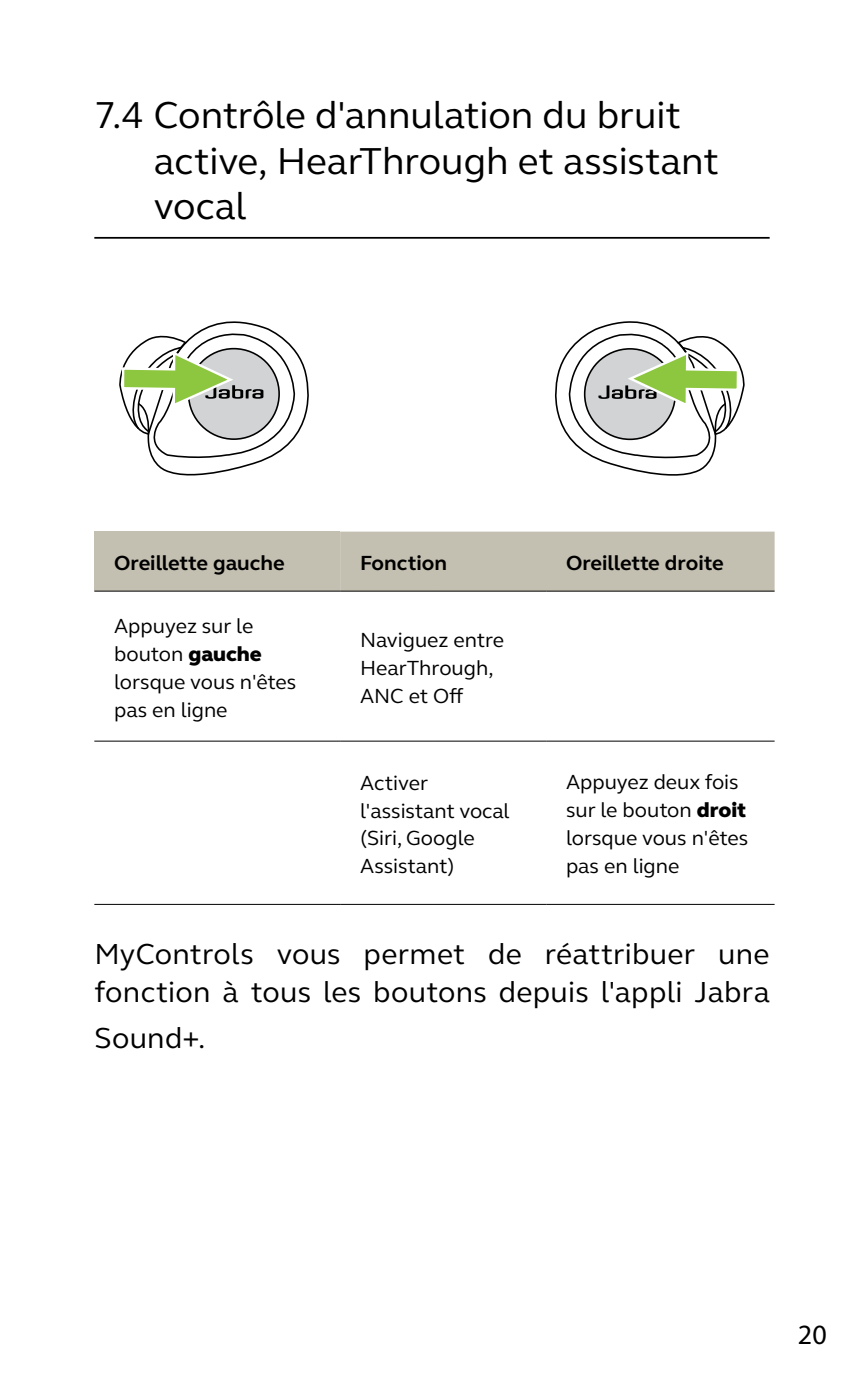
<style>
.page{position:relative;width:864px;height:1389px;background:#fff}
.page>*{position:absolute;margin:0;border:0;box-sizing:border-box;transform-origin:0 0}
.t1{font:38.5px/45.5px "GN Elliot";color:#000}
.t2{font:29.75px/38.5px "GN Elliot";letter-spacing:.01em;color:#000}
.t3{font:28px "Myriad Pro";color:#000}
.t4{font:21px/28px "GN Elliot";color:#000}
.t5{font:700 21px "GN Elliot";color:#000}
.s1{font-weight:800}
</style>
<div class="page">
<hr style="left:94px;top:237px;width:675px;height:2px;background:#000">
<div style="left:94px;top:532px;width:246px;height:59px;background:#c4c0b1"></div>
<div style="left:340px;top:532px;width:434px;height:59px;background:#c4c0b1"></div>
<hr style="left:94px;top:741px;width:246px;height:1px;background:#000">
<hr style="left:340px;top:741px;width:94px;height:1px;background:#000">
<hr style="left:434px;top:741px;width:112px;height:1px;background:#000">
<hr style="left:546px;top:741px;width:228px;height:1px;background:#000">
<hr style="left:94px;top:904px;width:246px;height:1px;background:#000">
<hr style="left:340px;top:904px;width:94px;height:1px;background:#000">
<hr style="left:434px;top:904px;width:112px;height:1px;background:#000">
<hr style="left:546px;top:904px;width:228px;height:1px;background:#000">
<hr style="left:94px;top:591px;width:246px;height:1px;background:#000">
<hr style="left:340px;top:591px;width:94px;height:1px;background:#000">
<hr style="left:434px;top:591px;width:112px;height:1px;background:#000">
<hr style="left:546px;top:591px;width:228px;height:1px;background:#000">
<svg style="left:119px;top:321px;width:190px;height:155px"></svg>
<svg style="left:554px;top:321px;width:191px;height:155px"></svg>
<h1 class="t1" style="left:154px;top:91px;width:566px;text-indent:-60px">7.4 Contrôle d'annulation du bruit active, HearThrough et assistant vocal</h1>
<p class="t5" style="left:114px;top:549px;width:172px">Oreillette gauche</p>
<p class="t5" style="left:360px;top:549px;width:89px">Fonction</p>
<p class="t5" style="left:566px;top:549px;width:159px">Oreillette droite</p>
<p class="t4" style="left:114px;top:611px;width:183px">Appuyez sur le bouton <span class="s1">gauche </span>lorsque vous n'êtes pas en ligne</p>
<p class="t4" style="left:360px;top:625px;width:146px">Naviguez entre<br>HearThrough,<br>ANC et Off</p>
<p class="t4" style="left:360px;top:768px;width:151px">Activer l'assistant vocal (Siri, Google<br>Assistant)</p>
<p class="t4" style="left:566px;top:768px;width:183px">Appuyez deux fois sur le bouton <span class="s1">droit </span>lorsque vous n'êtes pas en ligne</p>
<h2 class="t2" style="left:94px;top:934px;width:676px">MyControls vous permet de réattribuer une fonction à tous les boutons depuis l'appli Jabra</h2>
<h2 class="t2" style="left:94px;top:1018px;width:113px">Sound+.</h2>
<h3 class="t3" style="left:797px;top:1317px;width:30px">20</h3>
</div>
